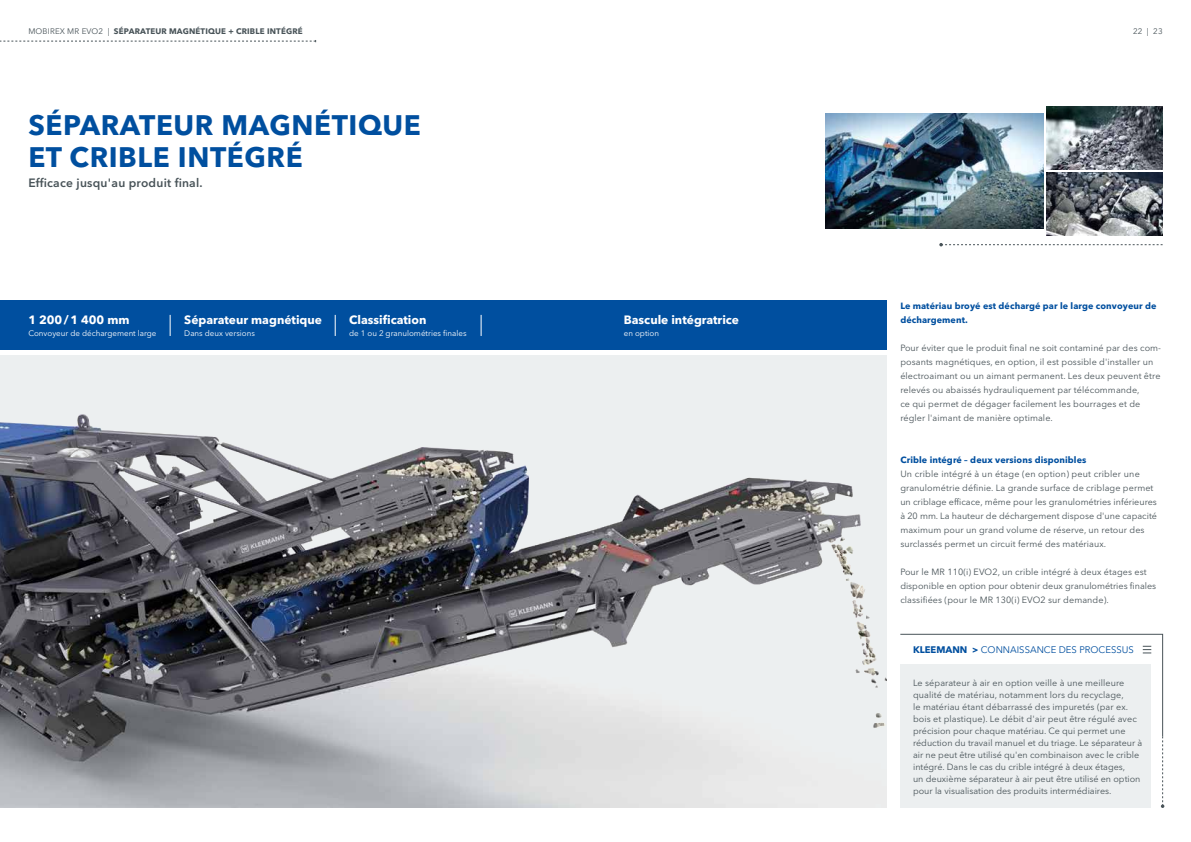
<style>
.page{position:relative;width:1191px;height:842px;background:#fff}
.page>*{position:absolute;margin:0;border:0;box-sizing:border-box;transform-origin:0 0}
.t1{font:700 28px/32px "Avenir Next LT Pro";letter-spacing:.02em;color:#004f9f}
.t2{font:700 12px "Avenir Next LT Pro";color:#fff}
.t3{font:600 12px "Avenir Next LT Pro";letter-spacing:.02em;color:#485358}
.t4{font:9.5px "Avenir Next LT Pro";color:#004f9f}
.t5{font:9px/14px "Avenir Next LT Pro";letter-spacing:.01em;color:#485358}
.t6{font:700 9px/14px "Avenir Next LT Pro";letter-spacing:.01em;color:#004f9f}
.t7{font:8px "Avenir Next LT Pro";color:#fff}
.t8{font:700 8px "Avenir Next LT Pro";letter-spacing:.02em;color:#485358}
.t9{font:8px "Avenir Next LT Pro";color:#485358}
.s1{font-weight:400}
.s2{font-weight:700}
</style>
<div class="page">
<svg style="left:0;top:40px;width:316px;height:2px"></svg>
<img style="left:0;top:356px;width:886px;height:452px">
<img style="left:825px;top:113px;width:219px;height:115px">
<svg style="left:939px;top:243px;width:223px;height:3px"></svg>
<img style="left:1047px;top:106px;width:115px;height:63px">
<img style="left:1047px;top:172px;width:115px;height:64px">
<svg style="left:900px;top:634px;width:264px;height:174px"></svg>
<div style="left:0;top:300px;width:886px;height:50px;background:#004f9f"></div>
<svg style="left:170px;top:315px;width:1px;height:21px"></svg>
<svg style="left:335px;top:315px;width:1px;height:21px"></svg>
<svg style="left:481px;top:315px;width:1px;height:21px"></svg>
<p class="t8" style="left:28px;top:27px;width:276px"><span class="s1">MOBIREX MR EVO2 |</span> SÉPARATEUR MAGNÉTIQUE + CRIBLE INTÉGRÉ</p>
<p class="t9" style="left:1133px;top:27px;width:31px">22 | 23</p>
<h1 class="t1" style="left:28px;top:109px;width:394px">SÉPARATEUR MAGNÉTIQUE<br>ET CRIBLE INTÉGRÉ</h1>
<h2 class="t3" style="left:28px;top:175px;width:176px">Efficace jusqu'au produit final.</h2>
<h2 class="t2" style="left:28px;top:312px;width:103px">1 200/1 400 mm</h2>
<p class="t7" style="left:28px;top:328px;width:130px">Convoyeur de déchargement large</p>
<h2 class="t2" style="left:184px;top:312px;width:139px">Séparateur magnétique</h2>
<p class="t7" style="left:184px;top:328px;width:72px">Dans deux versions</p>
<h2 class="t2" style="left:349px;top:312px;width:79px">Classification</h2>
<p class="t7" style="left:349px;top:328px;width:119px">de 1 ou 2 granulométries finales</p>
<h2 class="t2" style="left:624px;top:312px;width:117px">Bascule intégratrice</h2>
<p class="t7" style="left:624px;top:328px;width:37px">en option</p>
<p class="t6" style="left:900px;top:299px;width:258px">Le matériau broyé est déchargé par le large convoyeur de déchargement.</p>
<p class="t5" style="left:900px;top:341px;width:262px">Pour éviter que le produit final ne soit contaminé par des com&shy;posants magnétiques, en option, il est possible d'installer un électroaimant ou un aimant permanent. Les deux peuvent être relevés ou abaissés hydrauliquement par télécommande,<br>ce qui permet de dégager facilement les bourrages et de régler l'aimant de manière optimale.</p>
<p class="t6" style="left:900px;top:453px;width:188px">Crible intégré – deux versions disponibles</p>
<p class="t5" style="left:900px;top:467px;width:258px">Un crible intégré à un étage (en option) peut cribler une granulométrie définie. La grande surface de criblage permet un criblage efficace, même pour les granulométries inférieures à 20 mm. La hauteur de déchargement dispose d'une capacité maximum pour un grand volume de réserve, un retour des surclassés permet un circuit fermé des matériaux.</p>
<p class="t5" style="left:900px;top:565px;width:257px">Pour le MR 110(i) EVO2, un crible intégré à deux étages est disponible en option pour obtenir deux granulométries finales classifiées (pour le MR 130(i) EVO2 sur demande).</p>
<p class="t4" style="left:913px;top:644px;width:222px"><span class="s2">KLEEMANN &gt;</span> CONNAISSANCE DES PROCESSUS</p>
<p class="t5" style="left:913px;top:677px;width:231px;line-height:12px">Le séparateur à air en option veille à une meilleure qualité de matériau, notamment lors du recyclage,<br>le matériau étant débarrassé des impuretés (par ex. bois et plastique). Le débit d'air peut être régulé avec précision pour chaque matériau. Ce qui permet une réduction du travail manuel et du triage. Le séparateur à air ne peut être utilisé qu'en combinaison avec le crible intégré. Dans le cas du crible intégré à deux étages,<br>un deuxième séparateur à air peut être utilisé en option pour la visualisation des produits intermédiaires.</p>
</div>
